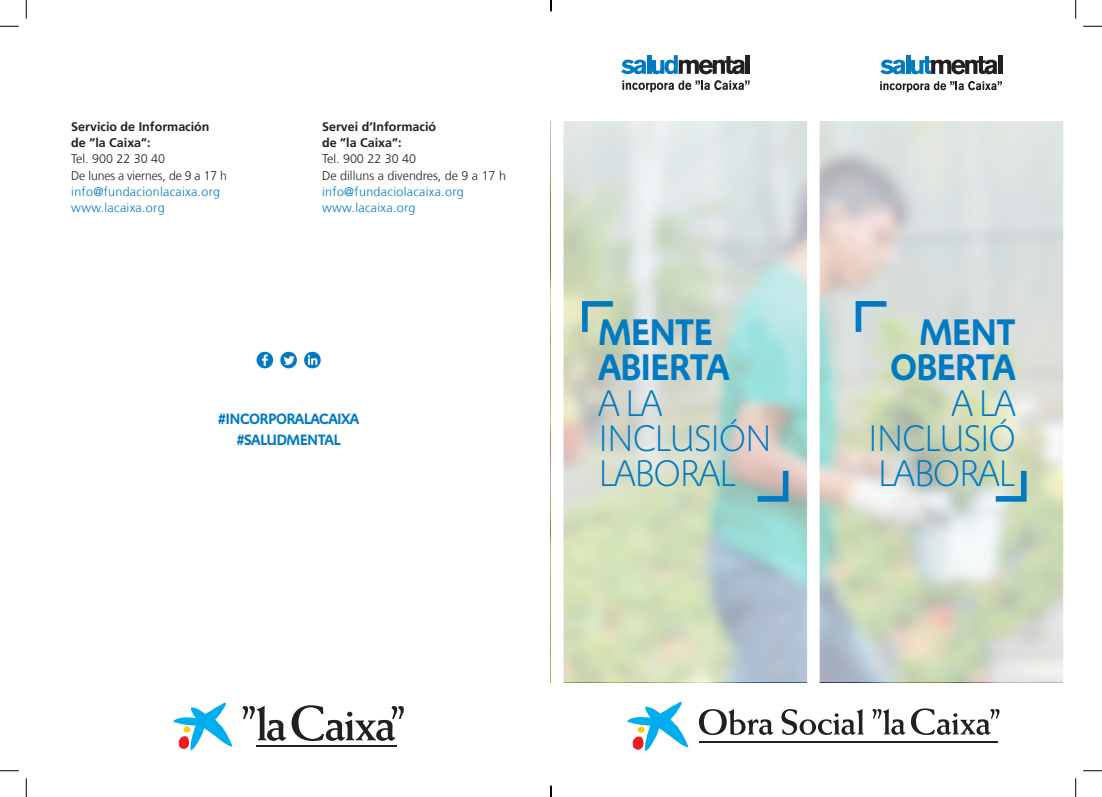
<style>
.page{position:relative;width:1102px;height:797px;background:#fff}
.page>*{position:absolute;margin:0;border:0;box-sizing:border-box;transform-origin:0 0}
.t1{font:300 38.25px/35.4px "Megano";letter-spacing:-.04em;color:#007ac2;text-align:right}
.t2{font:600 15.5px "Megano";letter-spacing:-.04em;color:#007ac2}
.INTRO{font:300 12.5px "La Caixa Frutiger";letter-spacing:.025em;color:#007ac2}
.INTRO-2{font:300 12.5px "La Caixa Frutiger";color:#231f20}
.INTRO-3{font:700 12.5px/16.2px "La Caixa Frutiger";color:#231f20}
.s1{font-weight:600}
</style>
<div class="page">
<hr style="left:256px;top:745px;width:141px;height:1px;background:#231f20">
<svg style="left:242px;top:705px;width:162px;height:36px"></svg>
<svg style="left:173px;top:702px;width:59px;height:48px"></svg>
<svg style="left:256px;top:352px;width:65px;height:16px"></svg>
<svg style="left:627px;top:702px;width:61px;height:49px"></svg>
<hr style="left:699px;top:741px;width:299px;height:1px;background:#231f20">
<svg style="left:872px;top:708px;width:127px;height:27px"></svg>
<svg style="left:699px;top:709px;width:74px;height:26px"></svg>
<svg style="left:781px;top:709px;width:82px;height:26px"></svg>
<svg style="left:564px;top:121px;width:498px;height:561px;background:#d0dace"></svg>
<div style="left:807px;top:36px;width:12px;height:664px;background:#fff"></div>
<svg style="left:621px;top:55px;width:123px;height:19px"></svg>
<hr style="left:745px;top:55px;width:4px;height:19px;background:#231f20">
<svg style="left:622px;top:80px;width:127px;height:12px"></svg>
<hr style="left:906px;top:55px;width:4px;height:19px;background:#007ac2">
<svg style="left:880px;top:56px;width:117px;height:18px"></svg>
<svg style="left:997px;top:55px;width:4px;height:19px"></svg>
<svg style="left:880px;top:81px;width:121px;height:11px"></svg>
<svg style="left:852px;top:298px;width:40px;height:39px;background:#aac9cf"></svg>
<svg style="left:990px;top:465px;width:39px;height:39px;background:#aacbc2"></svg>
<svg style="left:579px;top:298px;width:39px;height:39px;background:#a7c6b7"></svg>
<svg style="left:752px;top:465px;width:39px;height:39px;background:#9baeb6"></svg>
<svg style="left:0;top:25px;width:19px;height:2px"></svg>
<svg style="left:1083px;top:25px;width:18px;height:2px"></svg>
<svg style="left:0;top:770px;width:19px;height:1px"></svg>
<svg style="left:1083px;top:770px;width:18px;height:1px"></svg>
<svg style="left:25px;top:0;width:2px;height:19px"></svg>
<svg style="left:25px;top:778px;width:2px;height:19px"></svg>
<svg style="left:1075px;top:0;width:1px;height:19px"></svg>
<svg style="left:1075px;top:778px;width:1px;height:19px"></svg>
<svg style="left:550px;top:785px;width:1px;height:12px"></svg>
<p class="INTRO-3" style="left:71px;top:118px;width:140px">Servicio de Información de ”la Caixa”:</p>
<p class="INTRO-2" style="left:71px;top:152px;width:95px">Tel. 900 22 30 40</p>
<p class="INTRO-2" style="left:71px;top:168px;width:157px">De lunes a viernes, de 9 a 17 h</p>
<p class="INTRO" style="left:71px;top:184px;width:150px">info@fundacionlacaixa.org</p>
<p class="INTRO" style="left:71px;top:200px;width:95px">www.lacaixa.org</p>
<p class="INTRO-3" style="left:322px;top:118px;width:115px">Servei d’Informació de ”la Caixa”:</p>
<p class="INTRO-2" style="left:322px;top:152px;width:95px">Tel. 900 22 30 40</p>
<p class="INTRO-2" style="left:322px;top:168px;width:185px">De dilluns a divendres, de 9 a 17 h</p>
<p class="INTRO" style="left:322px;top:184px;width:143px">info@fundaciolacaixa.org</p>
<p class="INTRO" style="left:322px;top:200px;width:95px">www.lacaixa.org</p>
<p class="t2" style="left:218px;top:409px;width:143px">#INCORPORALACAIXA</p>
<p class="t2" style="left:236px;top:431px;width:106px">#SALUDMENTAL</p>
<p class="t1" style="left:598px;top:314px;width:175px;text-align:left"><span class="s1">MENTE<br>ABIERTA<br></span>A LA<br>INCLUSIÓN<br>LABORAL</p>
<p class="t1" style="left:867px;top:314px;width:150px"><span class="s1">MENT<br>OBERTA<br></span>A LA<br>INCLUSIÓ<br>LABORAL</p>
</div>
